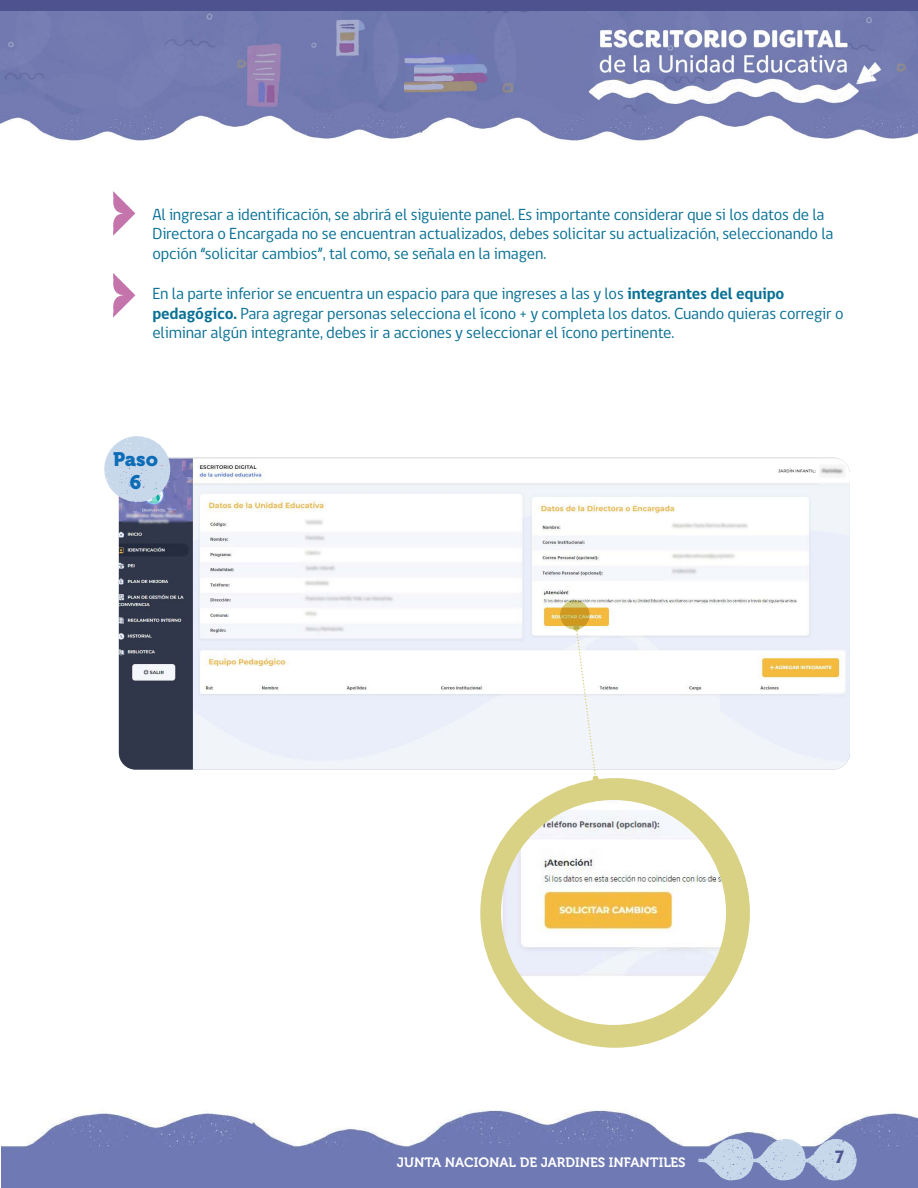
<style>
.page{position:relative;width:918px;height:1188px;background:#fff}
.page>*{position:absolute;margin:0;border:0;box-sizing:border-box;transform-origin:0 0}
.t1{font:19.35px/23.2px "Museo 900";color:#0d6cb6;text-align:center}
.t2{font:700 18px "Dax";color:#4e528f}
.t3{font:16.5px/19.8px "gob CL";letter-spacing:-.01em;color:#087094}
.t4{font:13.5px "Museo 700";color:#fff}
.s1{font-weight:700}
</style>
<div class="page">
<img style="left:1px;top:1109px;width:917px;height:79px">
<svg style="left:698px;top:1139px;width:159px;height:41px"></svg>
<img style="left:0;top:11px;width:918px;height:130px">
<div style="left:0;top:0;width:918px;height:11px;background:#4e528f"></div>
<svg style="left:113px;top:191px;width:22px;height:45px"></svg>
<img style="left:119px;top:458px;width:731px;height:312px">
<svg style="left:104px;top:436px;width:67px;height:66px"></svg>
<svg style="left:113px;top:273px;width:22px;height:44px"></svg>
<div style="left:482px;top:780px;width:266px;height:266px;background:#d9d184;border-radius:50%"></div>
<img style="left:501px;top:800px;width:225px;height:225px;border-radius:112px">
<svg style="left:573px;top:625px;width:26px;height:157px"></svg>
<svg style="left:561px;top:601px;width:28px;height:28px"></svg>
<div style="left:561px;top:601px;width:28px;height:28px;border:1px solid #d9d184;border-radius:50%"></div>
<p class="t3" style="left:152px;top:205px;width:683px">Al ingresar a identificación, se abrirá el siguiente panel. Es importante considerar que si los datos de la<br>Directora o Encargada no se encuentran actualizados, debes solicitar su actualización, seleccionando la opción “solicitar cambios”, tal como, se señala en la imagen.</p>
<p class="t3" style="left:152px;top:284px;width:693px">En la parte inferior se encuentra un espacio para que ingreses a las y los <span class="s1">integrantes del equipo pedagógico.</span> Para agregar personas selecciona el ícono + y completa los datos. Cuando quieras corregir o eliminar algún integrante, debes ir a acciones y seleccionar el ícono pertinente.</p>
<p class="t1" style="left:113px;top:448px;width:46px">Paso<br>6</p>
<p class="t4" style="left:397px;top:1155px;width:290px">JUNTA NACIONAL DE JARDINES INFANTILES</p>
<p class="t2" style="left:835px;top:1147px;width:12px">7</p>
</div>
